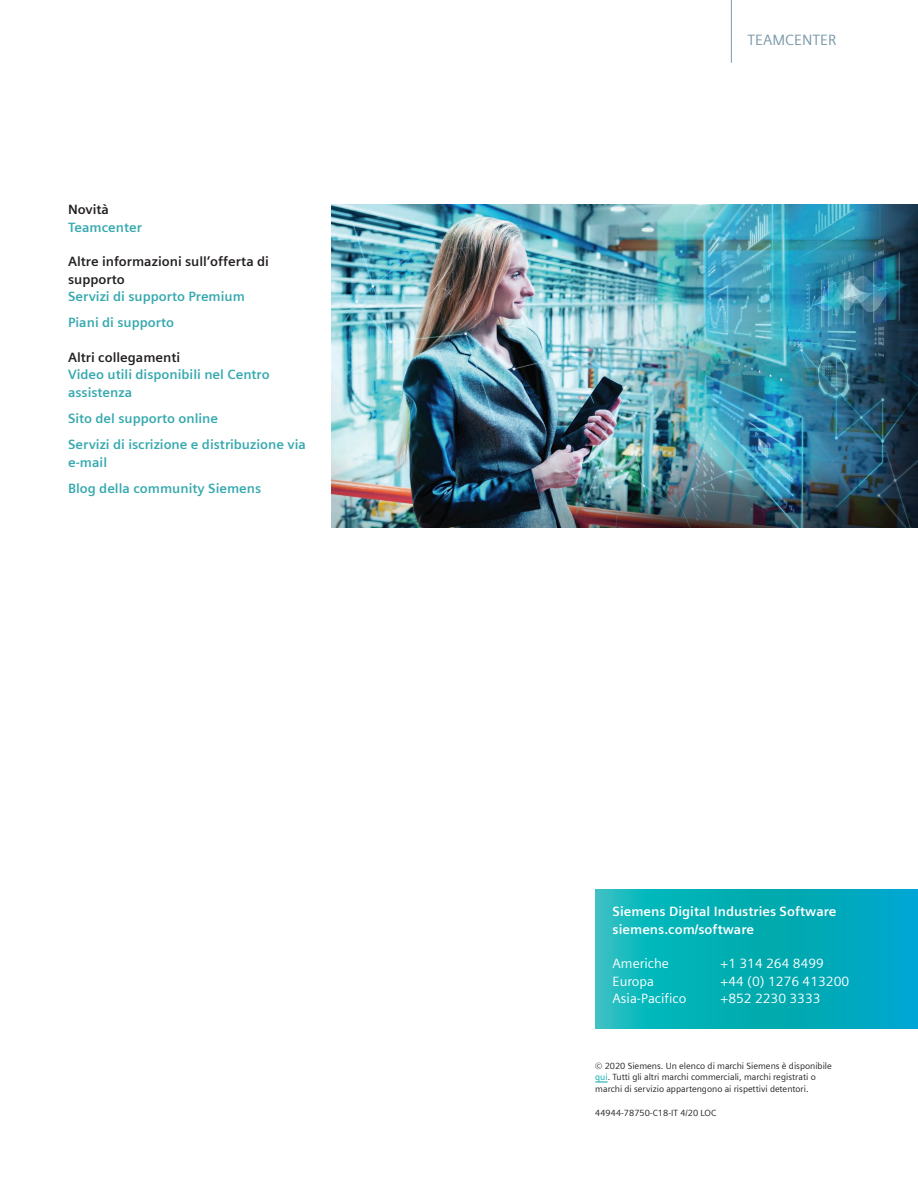
<style>
.page{position:relative;width:918px;height:1188px;background:#fff}
.page>*{position:absolute;margin:0;border:0;box-sizing:border-box;transform-origin:0 0}
.Product_tab___10pt_0{font:15px "Siemens Sans Global";color:#7b99a9}
.Teal_Links{font:700 13.5px/17.5px "Siemens Sans Global";color:#36a9af}
.Contact_Snow__9pt_4m{font:13.5px "Siemens Sans Global";color:#fff}
.Body_Subhead_Black{font:700 13.5px/17.5px "Siemens Sans Global";color:#231f20}
.Contact_HEAD_Snow__9{font:700 13.5px/17.5px "Siemens Sans Global";color:#fff}
.LEGAL_TEXT{font:9px/11.7px "Siemens Sans Global";color:#231f20}
.s1{color:#00aaad}
</style>
<div class="page">
<img style="left:332px;top:204px;width:586px;height:323px">
<hr style="left:731px;top:0;width:1px;height:63px;background:#7b99a9">
<svg style="left:595px;top:1082px;width:13px;height:1px"></svg>
<svg style="left:596px;top:889px;width:322px;height:140px;background:#05aeba"></svg>
<p class="Body_Subhead_Black" style="left:68px;top:201px;width:43px">Novità</p>
<p class="Teal_Links" style="left:68px;top:218px;width:75px">Teamcenter</p>
<p class="Body_Subhead_Black" style="left:68px;top:253px;width:203px">Altre informazioni sull’offerta di supporto</p>
<p class="Teal_Links" style="left:68px;top:288px;width:179px">Servizi di supporto Premium</p>
<p class="Teal_Links" style="left:68px;top:314px;width:108px">Piani di supporto</p>
<p class="Body_Subhead_Black" style="left:68px;top:348px;width:114px">Altri collegamenti</p>
<p class="Teal_Links" style="left:68px;top:366px;width:203px">Video utili disponibili nel Centro assistenza</p>
<p class="Teal_Links" style="left:68px;top:410px;width:152px">Sito del supporto online</p>
<p class="Teal_Links" style="left:68px;top:436px;width:239px">Servizi di iscrizione e distribuzione via e-mail</p>
<p class="Teal_Links" style="left:68px;top:479px;width:195px">Blog della community Siemens</p>
<p class="Product_tab___10pt_0" style="left:748px;top:32px;width:90px">TEAMCENTER</p>
<p class="Contact_HEAD_Snow__9" style="left:613px;top:903px;width:226px">Siemens Digital Industries Software siemens.com/software</p>
<p class="Contact_Snow__9pt_4m" style="left:613px;top:956px;width:58px">Americhe</p>
<p class="Contact_Snow__9pt_4m" style="left:721px;top:956px;width:105px">+1 314 264 8499</p>
<p class="Contact_Snow__9pt_4m" style="left:613px;top:973px;width:43px">Europa</p>
<p class="Contact_Snow__9pt_4m" style="left:721px;top:973px;width:130px">+44 (0) 1276 413200</p>
<p class="Contact_Snow__9pt_4m" style="left:613px;top:991px;width:75px">Asia-Pacifico</p>
<p class="Contact_Snow__9pt_4m" style="left:721px;top:991px;width:102px">+852 2230 3333</p>
<p class="LEGAL_TEXT" style="left:595px;top:1060px;width:238px">© 2020 Siemens. Un elenco di marchi Siemens è disponibile <span class="s1">qui</span>. Tutti gli altri marchi commerciali, marchi registrati o marchi di servizio appartengono ai rispettivi detentori.</p>
<p class="LEGAL_TEXT" style="left:595px;top:1107px;width:123px">44944-78750-C18-IT 4/20 LOC</p>
</div>
